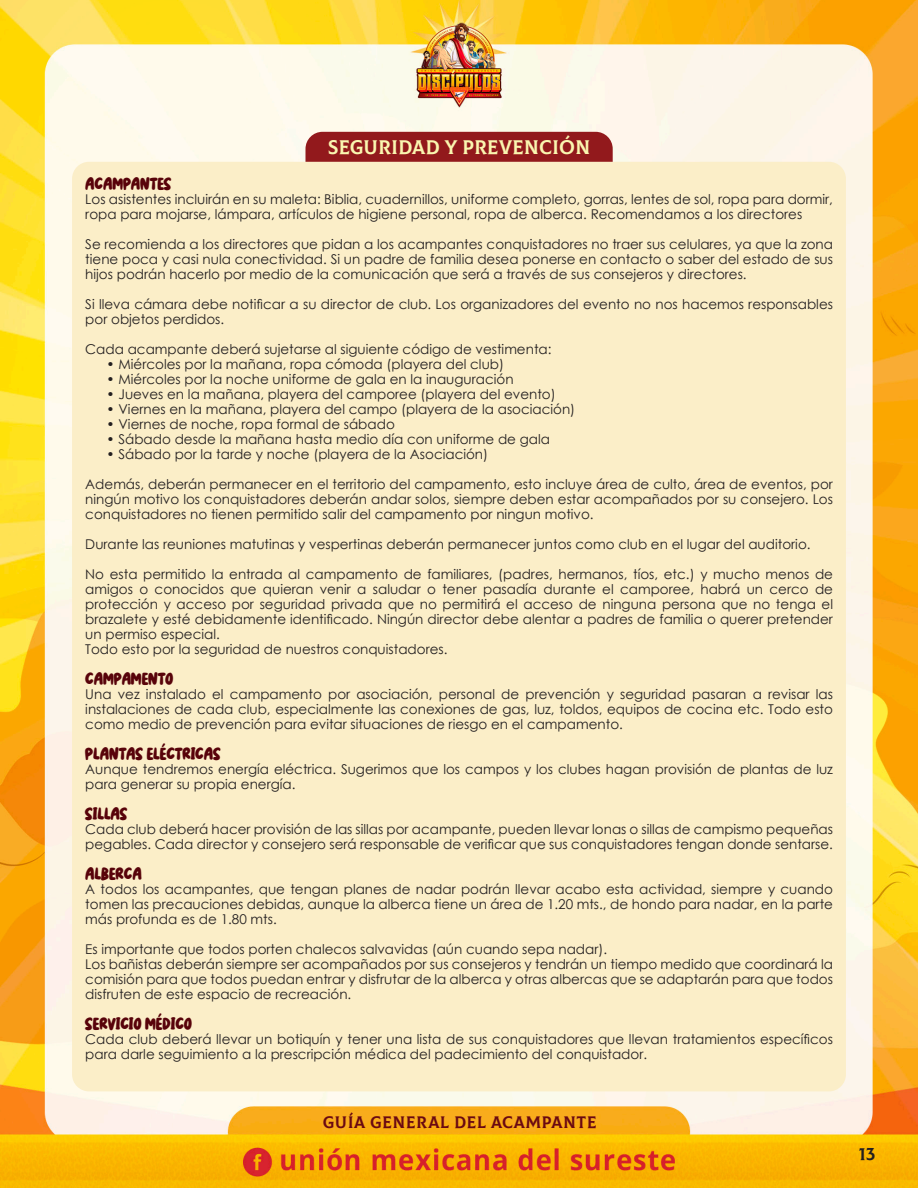
<style>
.page{position:relative;width:918px;height:1188px;background:#fff}
.page>*{position:absolute;margin:0;border:0;box-sizing:border-box;transform-origin:0 0}
.t1{font:19.5px "Colus";color:#faf6b0}
.t2{font:18px "Colus";color:#231f20}
.t3{font:16.5px "Mochido";color:#58030a}
.t4{font:16.5px "Colus";letter-spacing:.025em;color:#6a0912}
.t5{font:13.5px/15px "Century Gothic";color:#231f20;text-align:justify}
</style>
<div class="page">
<img style="left:0;top:0;width:918px;height:1188px">
<div style="left:306px;top:132px;width:307px;height:70px;background:#92191c;border-radius:17px"></div>
<div style="left:72px;top:162px;width:774px;height:929px;background:#fbeec8;border-radius:17px"></div>
<p class="t1" style="left:328px;top:133px;width:264px">SEGURIDAD Y PREVENCIÓN</p>
<p class="t3" style="left:85px;top:178px;width:88px">ACAMPANTES</p>
<p class="t5" style="left:85px;top:192px;width:749px">Los asistentes incluirán en su maleta: Biblia, cuadernillos, uniforme completo, gorras, lentes de sol, ropa para dormir, ropa para mojarse, lámpara, artículos de higiene personal, ropa de alberca. Recomendamos a los directores</p>
<p class="t5" style="left:85px;top:237px;width:749px">Se recomienda a los directores que pidan a los acampantes conquistadores no traer sus celulares, ya que la zona tiene poca y casi nula conectividad. Si un padre de familia desea ponerse en contacto o saber del estado de sus hijos podrán hacerlo por medio de la comunicación que será a través de sus consejeros y directores.</p>
<p class="t5" style="left:85px;top:297px;width:749px">Si lleva cámara debe notificar a su director de club. Los organizadores del evento no nos hacemos responsables por objetos perdidos.</p>
<p class="t5" style="left:85px;top:342px;width:468px">Cada acampante deberá sujetarse al siguiente código de vestimenta:</p>
<p class="t5" style="left:107px;top:357px;width:399px">• Miércoles por la mañana, ropa cómoda (playera del club)</p>
<p class="t5" style="left:107px;top:372px;width:409px">• Miércoles por la noche uniforme de gala en la inauguración</p>
<p class="t5" style="left:107px;top:387px;width:451px">• Jueves en la mañana, playera del camporee (playera del evento)</p>
<p class="t5" style="left:107px;top:402px;width:470px">• Viernes en la mañana, playera del campo (playera de la asociación)</p>
<p class="t5" style="left:107px;top:417px;width:290px">• Viernes de noche, ropa formal de sábado</p>
<p class="t5" style="left:107px;top:432px;width:445px">• Sábado desde la mañana hasta medio día con uniforme de gala</p>
<p class="t5" style="left:107px;top:447px;width:383px">• Sábado por la tarde y noche (playera de la Asociación)</p>
<p class="t5" style="left:85px;top:477px;width:749px">Además, deberán permanecer en el territorio del campamento, esto incluye área de culto, área de eventos, por ningún motivo los conquistadores deberán andar solos, siempre deben estar acompañados por su consejero. Los conquistadores no tienen permitido salir del campamento por ningun motivo.</p>
<p class="t5" style="left:85px;top:537px;width:727px">Durante las reuniones matutinas y vespertinas deberán permanecer juntos como club en el lugar del auditorio.</p>
<p class="t5" style="left:85px;top:567px;width:749px">No esta permitido la entrada al campamento de familiares, (padres, hermanos, tíos, etc.) y mucho menos de amigos o conocidos que quieran venir a saludar o tener pasadía durante el camporee, habrá un cerco de protección y acceso por seguridad privada que no permitirá el acceso de ninguna persona que no tenga el brazalete y esté debidamente identificado. Ningún director debe alentar a padres de familia o querer pretender un permiso especial.</p>
<p class="t5" style="left:85px;top:642px;width:364px">Todo esto por la seguridad de nuestros conquistadores.</p>
<p class="t3" style="left:85px;top:673px;width:90px">CAMPAMENTO</p>
<p class="t5" style="left:85px;top:687px;width:749px">Una vez instalado el campamento por asociación, personal de prevención y seguridad pasaran a revisar las instalaciones de cada club, especialmente las conexiones de gas, luz, toldos, equipos de cocina etc. Todo esto como medio de prevención para evitar situaciones de riesgo en el campamento.</p>
<p class="t3" style="left:85px;top:748px;width:137px">PLANTAS ELECTRICAS</p>
<p class="t5" style="left:85px;top:762px;width:749px">Aunque tendremos energía eléctrica. Sugerimos que los campos y los clubes hagan provisión de plantas de luz para generar su propia energía.</p>
<p class="t3" style="left:85px;top:808px;width:44px">SILLAS</p>
<p class="t5" style="left:85px;top:822px;width:749px">Cada club deberá hacer provisión de las sillas por acampante, pueden llevar lonas o sillas de campismo pequeñas pegables. Cada director y consejero será responsable de verificar que sus conquistadores tengan donde sentarse.</p>
<p class="t3" style="left:85px;top:868px;width:58px">ALBERCA</p>
<p class="t5" style="left:85px;top:882px;width:749px">A todos los acampantes, que tengan planes de nadar podrán llevar acabo esta actividad, siempre y cuando tomen las precauciones debidas, aunque la alberca tiene un área de 1.20 mts., de hondo para nadar, en la parte más profunda es de 1.80 mts.</p>
<p class="t5" style="left:85px;top:942px;width:523px">Es importante que todos porten chalecos salvavidas (aún cuando sepa nadar).</p>
<p class="t5" style="left:85px;top:957px;width:749px">Los bañistas deberán siempre ser acompañados por sus consejeros y tendrán un tiempo medido que coordinará la comisión para que todos puedan entrar y disfrutar de la alberca y otras albercas que se adaptarán para que todos disfruten de este espacio de recreación.</p>
<p class="t3" style="left:85px;top:1018px;width:108px">SERVICIO MEDICO</p>
<p class="t5" style="left:85px;top:1032px;width:749px">Cada club deberá llevar un botiquín y tener una lista de sus conquistadores que llevan tratamientos específicos para darle seguimiento a la prescripción médica del padecimiento del conquistador.</p>
<p class="t4" style="left:323px;top:1110px;width:275px">GUÍA GENERAL DEL ACAMPANTE</p>
<h2 class="t2" style="left:859px;top:1140px;width:18px">13</h2>
</div>
